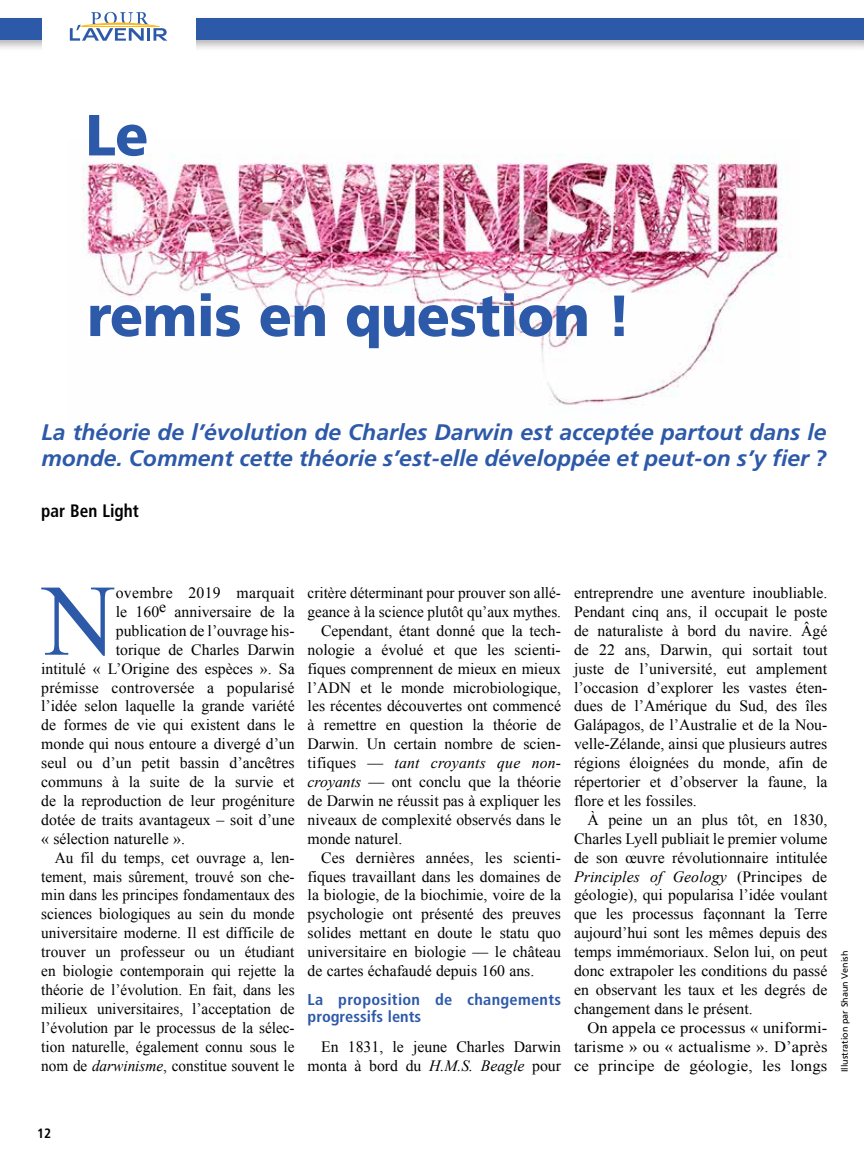
<style>
.page{position:relative;width:864px;height:1161px;background:#fff}
.page>*{position:absolute;margin:0;border:0;box-sizing:border-box;transform-origin:0 0}
.t1{font:101.4px "Times New Roman";color:#2d59a9}
.t2{font:900 57.9px "Frutiger";letter-spacing:-.01em;color:#2d59a9;scale:.94 1}
.t3{font:italic 700 22.5px/25.5px "Frutiger";color:#2d59a9}
.t4{font:700 condensed 18px "Frutiger";color:#000;scale:.96 1}
.t5{font:15.75px/18.9px "Times New Roman";color:#000;text-align:justify}
.t6{font:15.75px/18.9px "Times New Roman";color:#000;text-align:justify;scale:1.05 1}
.t7{font:700 condensed 15.75px/17.7px "Frutiger";letter-spacing:.015em;color:#2d59a9;scale:1.04 1}
.t8{font:italic 15.75px "Times New Roman";letter-spacing:.01em;color:#000}
.t9{font:15.75px "Times New Roman";letter-spacing:.02em;color:#000}
.t10{font:700 condensed 13.5px "Frutiger";color:#000}
.t11{font:9px "Frutiger";color:#000}
.s1{font-style:italic}
.s2{font-style:normal}
</style>
<div class="page">
<div style="left:0;top:15px;width:864px;height:38px;background:#000;opacity:.3"></div>
<div style="left:0;top:19px;width:864px;height:21px;background:#2d59a9"></div>
<div style="left:42px;top:12px;width:153px;height:39px;background:#fff"></div>
<svg style="left:70px;top:12px;width:97px;height:29px"></svg>
<img style="left:82px;top:154px;width:701px;height:251px">
<h2 class="t2" style="left:86px;top:100px;width:69px">Le</h2>
<h2 class="t2" style="left:87px;top:281px;width:580px">remis en question !</h2>
<h3 class="t3" style="left:41px;top:420px;width:787px">La théorie de l’évolution de Charles Darwin est acceptée partout dans le monde. Comment cette théorie s’est-elle développée et peut-on s’y fier ?</h3>
<p class="t4" style="left:41px;top:500px;width:103px">par Ben Light</p>
<h1 class="t1" style="left:43px;top:549px;width:75px">N</h1>
<p class="t9" style="left:116px;top:582px;width:180px">ovembre 2019 marquait</p>
<p class="t5" style="left:116px;top:602px;width:180px">le 160e anniversaire de la</p>
<p class="t5" style="left:116px;top:621px;width:180px">publication de l’ouvrage his-</p>
<p class="t5" style="left:116px;top:640px;width:180px">torique de Charles Darwin</p>
<p class="t5" style="left:41px;top:658px;width:255px">intitulé « L’Origine des espèces ». Sa</p>
<p class="t5" style="left:41px;top:677px;width:255px">prémisse controversée a popularisé</p>
<p class="t5" style="left:41px;top:696px;width:255px">l’idée selon laquelle la grande variété</p>
<p class="t5" style="left:41px;top:715px;width:255px">de formes de vie qui existent dans le</p>
<p class="t5" style="left:41px;top:734px;width:255px">monde qui nous entoure a divergé d’un</p>
<p class="t5" style="left:41px;top:753px;width:255px">seul ou d’un petit bassin d’ancêtres</p>
<p class="t5" style="left:41px;top:772px;width:255px">communs à la suite de la survie et</p>
<p class="t5" style="left:41px;top:791px;width:255px">de la reproduction de leur progéniture</p>
<p class="t5" style="left:41px;top:810px;width:255px">dotée de traits avantageux – soit d’une</p>
<p class="t5" style="left:41px;top:829px;width:145px">« sélection naturelle ».</p>
<p class="t5" style="left:55px;top:847px;width:241px">Au fil du temps, cet ouvrage a, len-</p>
<p class="t5" style="left:41px;top:866px;width:255px">tement, mais sûrement, trouvé son che-</p>
<p class="t5" style="left:41px;top:885px;width:255px">min dans les principes fondamentaux des</p>
<p class="t5" style="left:41px;top:904px;width:255px">sciences biologiques au sein du monde</p>
<p class="t5" style="left:41px;top:923px;width:255px">universitaire moderne. Il est difficile de</p>
<p class="t5" style="left:41px;top:942px;width:255px">trouver un professeur ou un étudiant</p>
<p class="t5" style="left:41px;top:961px;width:255px">en biologie contemporain qui rejette la</p>
<p class="t5" style="left:41px;top:980px;width:255px">théorie de l’évolution. En fait, dans les</p>
<p class="t5" style="left:41px;top:999px;width:255px">milieux universitaires, l’acceptation de</p>
<p class="t5" style="left:41px;top:1018px;width:255px">l’évolution par le processus de la sélec-</p>
<p class="t5" style="left:41px;top:1036px;width:255px">tion naturelle, également connu sous le</p>
<p class="t5" style="left:41px;top:1055px;width:255px">nom de <span class="s1">darwinisme</span>, constitue souvent le</p>
<p class="t5" style="left:308px;top:583px;width:255px">critère déterminant pour prouver son allé-</p>
<p class="t5" style="left:308px;top:602px;width:255px">geance à la science plutôt qu’aux mythes.</p>
<p class="t5" style="left:321px;top:621px;width:241px">Cependant, étant donné que la tech-</p>
<p class="t5" style="left:308px;top:640px;width:255px">nologie a évolué et que les scienti-</p>
<p class="t5" style="left:308px;top:658px;width:255px">fiques comprennent de mieux en mieux</p>
<p class="t5" style="left:308px;top:677px;width:255px">l’ADN et le monde microbiologique,</p>
<p class="t5" style="left:308px;top:696px;width:255px">les récentes découvertes ont commencé</p>
<p class="t5" style="left:308px;top:715px;width:255px">à remettre en question la théorie de</p>
<p class="t5" style="left:308px;top:734px;width:255px">Darwin. Un certain nombre de scien-</p>
<p class="t8" style="left:308px;top:752px;width:255px"><span class="s2">tifiques —</span> tant croyants que non-</p>
<p class="t5" style="left:308px;top:772px;width:255px"><span class="s1">croyants</span> — ont conclu que la théorie</p>
<p class="t5" style="left:308px;top:791px;width:255px">de Darwin ne réussit pas à expliquer les</p>
<p class="t5" style="left:308px;top:810px;width:255px">niveaux de complexité observés dans le</p>
<p class="t5" style="left:308px;top:829px;width:96px">monde naturel.</p>
<p class="t5" style="left:321px;top:847px;width:241px">Ces dernières années, les scienti-</p>
<p class="t5" style="left:308px;top:866px;width:255px">fiques travaillant dans les domaines de</p>
<p class="t5" style="left:308px;top:885px;width:255px">la biologie, de la biochimie, voire de la</p>
<p class="t5" style="left:308px;top:904px;width:255px">psychologie ont présenté des preuves</p>
<p class="t5" style="left:308px;top:923px;width:255px">solides mettant en doute le statu quo</p>
<p class="t5" style="left:308px;top:942px;width:255px">universitaire en biologie — le château</p>
<p class="t5" style="left:308px;top:961px;width:228px">de cartes échafaudé depuis 160 ans.</p>
<p class="t7" style="left:308px;top:990px;width:245px">La proposition de changements progressifs lents</p>
<p class="t5" style="left:308px;top:1037px;width:255px;text-align:right">En 1831, le jeune Charles Darwin monta à bord du <span class="s1">H.M.S. Beagle</span> pour</p>
<p class="t5" style="left:574px;top:583px;width:255px">entreprendre une aventure inoubliable.<br>Pendant cinq ans, il occupait le poste de naturaliste à bord du navire. Âgé de 22 ans, Darwin, qui sortait tout juste de l’université, eut amplement l’occasion d’explorer les vastes éten&shy;dues de l’Amérique du Sud, des îles Galápagos, de l’Australie et de la Nou&shy;velle-Zélande, ainsi que plusieurs autres régions éloignées du monde, afin de répertorier et d’observer la faune, la flore et les fossiles.</p>
<p class="t5" style="left:574px;top:810px;width:255px;text-indent:13px">À peine un an plus tôt, en 1830, Charles Lyell publiait le premier volume de son œuvre révolutionnaire intitulée <span class="s1">Principles of Geology</span> (Principes de géologie), qui popularisa l’idée voulant que les processus façonnant la Terre aujourd’hui sont les mêmes depuis des temps immémoriaux. Selon lui, on peut donc extrapoler les conditions du passé en observant les taux et les degrés de changement dans le présent.</p>
<p class="t6" style="left:574px;top:1018px;width:243px;text-indent:14px">On appela ce processus « uniformi&shy;tarisme » ou « actualisme ». D’après ce principe de géologie, les longs</p>
<p class="t11" style="left:839px;top:1072px;width:123px;rotate:-90deg">Illustration par Shaun Venish</p>
<p class="t10" style="left:37px;top:1126px;width:16px">12</p>
</div>
